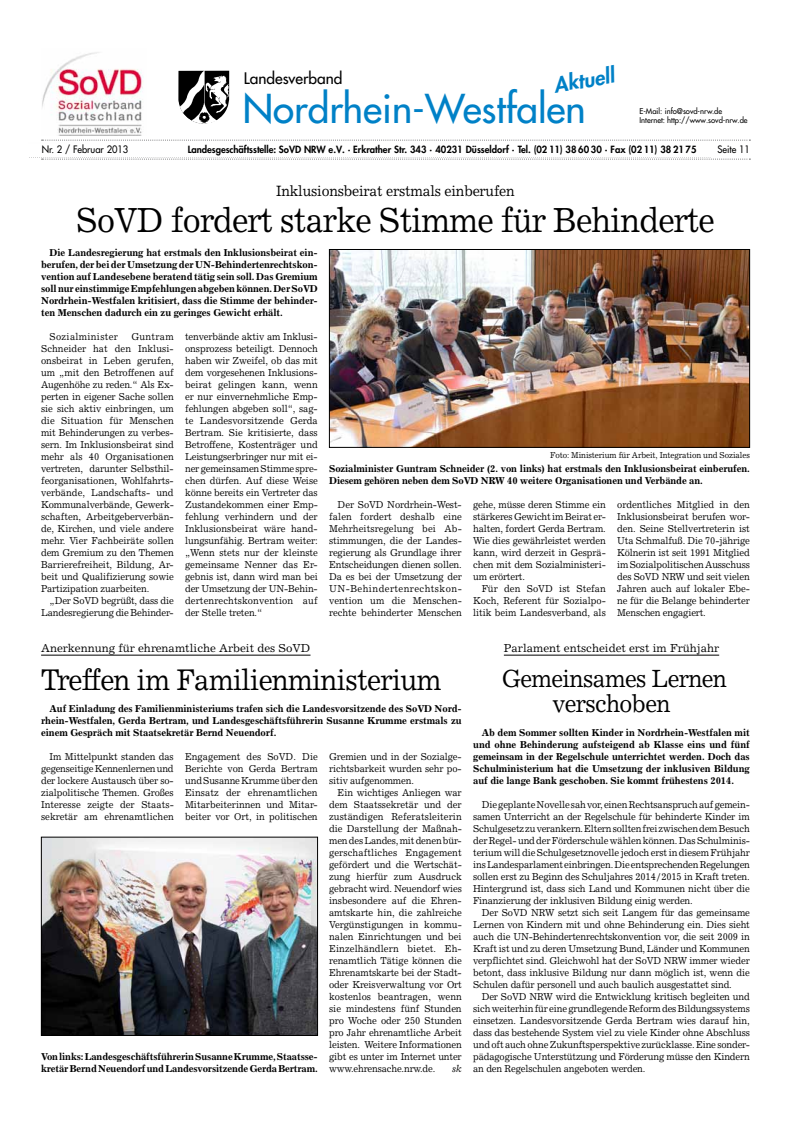
<style>
.page{position:relative;width:791px;height:1134px;background:#fff}
.page>*{position:absolute;margin:0;border:0;box-sizing:border-box;transform-origin:0 0}
.t1{font:38.8px "Futura";color:#0081c7}
.t2{font:35px "Excelsior";letter-spacing:-.025em;color:#000;scale:.93 1}
.t3{font:30px "Excelsior";letter-spacing:-.025em;color:#000;scale:.93 1}
.t4{font:25px/25px "Excelsior";letter-spacing:-.025em;color:#000;text-align:center;scale:.93 1}
.t5{font:italic 800 20.4px "Futura";color:#0081c7}
.t6{font:15.5px "Futura";color:#000}
.t7{font:15px "Excelsior";letter-spacing:-.015em;color:#000;scale:.94 1}
.t8{font:11.5px "Excelsior";color:#000}
.t9{font:10px/12px "Excelsior";letter-spacing:-.015em;color:#000;text-align:justify;scale:.94 1}
.t10{font:700 10px/12px "Excelsior";letter-spacing:-.015em;color:#000;text-align:justify;scale:.96 1}
.t11{font:10px "Futura";color:#000;scale:.94 1}
.t12{font:10px "Excelsior";letter-spacing:.03em;color:#000;scale:.94 1}
.t13{font:italic 10px "Excelsior";color:#000;scale:.94 1}
.t14{font:800 9.7px "Futura";color:#000}
.t15{font:8.5px "Excelsior";letter-spacing:-.015em;color:#000;scale:.94 1}
.t16{font:7.8px/9.7px "Futura";color:#000}
.s1{font-weight:400;font-size:10px}
</style>
<div class="page">
<img style="left:331px;top:251px;width:417px;height:195px">
<div style="left:329px;top:249px;width:421px;height:199px;border:1px solid #000"></div>
<hr style="left:41px;top:655px;width:269px;height:1px;background:#000">
<img style="left:43px;top:839px;width:273px;height:195px">
<div style="left:41px;top:837px;width:277px;height:199px;border:1px solid #000"></div>
<hr style="left:504px;top:655px;width:215px;height:1px;background:#000">
<svg style="left:42px;top:140px;width:708px;height:1px"></svg>
<svg style="left:42px;top:159px;width:708px;height:1px"></svg>
<img style="left:178px;top:71px;width:51px;height:53px">
<img style="left:42px;top:52px;width:102px;height:84px">
<h3 class="t5" style="left:551px;top:72px;width:62px;rotate:-10deg">Aktuell</h3>
<h3 class="t6" style="left:244px;top:68px;width:100px">Landesverband</h3>
<h1 class="t1" style="left:243px;top:84px;width:344px">Nordrhein-Westfalen</h1>
<h1 class="t1" style="left:185px;top:86px;width:344px">Nordrhein-Westfalen</h1>
<p class="t16" style="left:639px;top:106px;width:110px">E-Mail: info@sovd-nrw.de<br>Internet: http://www.sovd-nrw.de</p>
<p class="t11" style="left:42px;top:143px;width:94px">Nr. 2 / Februar 2013</p>
<p class="t14" style="left:245px;top:141px;width:506px">Landesgeschäftsstelle: SoVD NRW e.V. · Erkrather Str. 343 · 40231 Düsseldorf · Tel. (02 11) 38 60 30 · Fax (02 11) <span class="s1">Seite 11</span></p>
<p class="t14" style="left:718px;top:141px;width:38px">38 21 75</p>
<p class="t14" style="left:188px;top:143px;width:510px">Landesgeschäftsstelle: SoVD NRW e.V. · Erkrather Str. 343 · 40231 Düsseldorf · Tel. (02 11) 38 60 30 · Fax (02 11) 38 21 75</p>
<h3 class="t7" style="left:276px;top:182px;width:255px">Inklusionsbeirat erstmals einberufen</h3>
<h2 class="t2" style="left:76px;top:199px;width:688px">SoVD fordert starke Stimme für Behinderte</h2>
<p class="t10" style="left:41px;top:246px;width:290px;text-indent:9px">Die Landesregierung hat erstmals den Inklusionsbeirat ein&shy;berufen, der bei der Umsetzung der UN-Behindertenrechtskon&shy;vention auf Landesebene beratend tätig sein soll. Das Gremium soll nur einstimmige Empfehlungen abgeben können. Der SoVD Nordrhein-Westfalen kritisiert, dass die Stimme der behinder&shy;ten Menschen dadurch ein zu geringes Gewicht erhält.</p>
<p class="t12" style="left:50px;top:330px;width:74px">Sozialminister</p>
<p class="t9" style="left:41px;top:330px;width:143px;text-indent:90px">Guntram Schneider hat den Inklusi&shy;onsbeirat in Leben gerufen, um „mit den Betroffenen auf Augenhöhe zu reden.“ Als Ex&shy;perten in eigener Sache sollen sie sich aktiv einbringen, um die Situation für Menschen mit Behinderungen zu verbes&shy;sern. Im Inklusionsbeirat sind mehr als 40 Organisationen vertreten, darunter Selbsthil&shy;feorganisationen, Wohlfahrts&shy;verbände, Landschafts- und Kommunalverbände, Gewerk&shy;schaften, Arbeitgeberverbän&shy;de, Kirchen, und viele andere mehr. Vier Fachbeiräte sollen dem Gremium zu den Themen Barrierefreiheit, Bildung, Ar&shy;beit und Qualifizierung sowie Partizipation zuarbeiten.</p>
<p class="t9" style="left:41px;top:594px;width:143px;text-align:right">„Der SoVD begrüßt, dass die<br>Landesregierung die Behinder-</p>
<p class="t9" style="left:185px;top:330px;width:143px">tenverbände aktiv am Inklusi&shy;onsprozess beteiligt. Dennoch haben wir Zweifel, ob das mit dem vorgesehenen Inklusions&shy;beirat gelingen kann, wenn er nur einvernehmliche Emp&shy;fehlungen abgeben soll“, sag&shy;te Landesvorsitzende Gerda Bertram. Sie kritisierte, dass Betroffene, Kostenträger und Leistungserbringer nur mit ei&shy;ner gemeinsamen Stimme spre&shy;chen dürfen. Auf diese Weise könne bereits ein Vertreter das Zustandekommen einer Emp&shy;fehlung verhindern und der Inklusionsbeirat wäre hand&shy;lungsunfähig. Bertram weiter: „Wenn stets nur der kleinste gemeinsame Nenner das Er&shy;gebnis ist, dann wird man bei der Umsetzung der UN-Behin&shy;dertenrechtskonvention auf der Stelle treten.“</p>
<p class="t8" style="left:41px;top:641px;width:271px">Anerkennung für ehrenamtliche Arbeit des SoVD</p>
<p class="t15" style="left:550px;top:450px;width:214px">Foto: Ministerium für Arbeit, Integration und Soziales</p>
<p class="t10" style="left:329px;top:462px;width:440px">Sozialminister Guntram Schneider (2. von links) hat erstmals den Inklusionsbeirat einberufen.<br>Diesem gehören neben dem SoVD NRW 40 weitere Organisationen und Verbände an.</p>
<p class="t9" style="left:329px;top:498px;width:143px;text-indent:9px">Der SoVD Nordrhein-West&shy;falen fordert deshalb eine Mehrheitsregelung bei Ab&shy;stimmungen, die der Landes&shy;regierung als Grundlage ihrer Entscheidungen dienen sollen.<br>Da es bei der Umsetzung der UN-Behindertenrechtskon&shy;vention um die Menschen&shy;rechte behinderter Menschen</p>
<p class="t9" style="left:473px;top:498px;width:143px">gehe, müsse deren Stimme ein stärkeres Gewicht im Beirat er&shy;halten, fordert Gerda Bertram.<br>Wie dies gewährleistet werden kann, wird derzeit in Gesprä&shy;chen mit dem Sozialministeri&shy;um erörtert.</p>
<p class="t9" style="left:473px;top:582px;width:143px;text-indent:9px">Für den SoVD ist Stefan Koch, Referent für Sozialpo&shy;litik beim Landesverband, als</p>
<p class="t9" style="left:617px;top:498px;width:143px">ordentliches Mitglied in den Inklusionsbeirat berufen wor&shy;den. Seine Stellvertreterin ist Uta Schmalfuß. Die 70-jährige Kölnerin ist seit 1991 Mitglied im Sozialpolitischen Ausschuss des SoVD NRW und seit vielen Jahren auch auf lokaler Ebe&shy;ne für die Belange behinderter Menschen engagiert.</p>
<p class="t8" style="left:504px;top:641px;width:217px">Parlament entscheidet erst im Frühjahr</p>
<h3 class="t3" style="left:41px;top:662px;width:432px">Treffen im Familienministerium</h3>
<p class="t10" style="left:41px;top:702px;width:440px;text-indent:9px">Auf Einladung des Familienministeriums trafen sich die Landesvorsitzende des SoVD Nord&shy;rhein-Westfalen, Gerda Bertram, und Landesgeschäftsführerin Susanne Krumme erstmals zu einem Gespräch mit Staatsekretär Bernd Neuendorf.</p>
<p class="t9" style="left:41px;top:750px;width:143px;text-indent:9px">Im Mittelpunkt standen das gegenseitige Kennenlernen und der lockere Austausch über so&shy;zialpolitische Themen. Großes Interesse zeigte der Staats&shy;sekretär am ehrenamtlichen</p>
<p class="t9" style="left:185px;top:750px;width:143px">Engagement des SoVD. Die Berichte von Gerda Bertram und Susanne Krumme über den Einsatz der ehrenamtlichen Mitarbeiterinnen und Mitar&shy;beiter vor Ort, in politischen</p>
<p class="t9" style="left:329px;top:750px;width:143px">Gremien und in der Sozialge&shy;richtsbarkeit wurden sehr po&shy;sitiv aufgenommen.</p>
<p class="t9" style="left:329px;top:786px;width:143px;text-indent:9px">Ein wichtiges Anliegen war dem Staatssekretär und der zuständigen Referatsleiterin die Darstellung der Maßnah&shy;men des Landes, mit denen bür&shy;gerschaftliches Engagement gefördert und die Wertschät&shy;zung hierfür zum Ausdruck gebracht wird. Neuendorf wies insbesondere auf die Ehren&shy;amtskarte hin, die zahlreiche Vergünstigungen in kommu&shy;nalen Einrichtungen und bei Einzelhändlern bietet. Eh&shy;renamtlich Tätige können die Ehrenamtskarte bei der Stadt&shy;oder Kreisverwaltung vor Ort kostenlos beantragen, wenn sie mindestens fünf Stunden pro Woche oder 250 Stunden pro Jahr ehrenamtliche Arbeit leisten. Weitere Informationen gibt es unter im Internet unter www.ehrensache.nrw.de.</p>
<p class="t10" style="left:41px;top:1050px;width:290px">Von links: Landesgeschäftsführerin Susanne Krumme, Staatsse&shy;kretär Bernd Neuendorf und Landesvorsitzende Gerda Bertram.</p>
<p class="t13" style="left:452px;top:1062px;width:12px">sk</p>
<h3 class="t4" style="left:502px;top:665px;width:244px">Gemeinsames Lernen verschoben</h3>
<p class="t10" style="left:473px;top:726px;width:290px;text-indent:9px">Ab dem Sommer sollten Kinder in Nordrhein-Westfalen mit und ohne Behinderung aufsteigend ab Klasse eins und fünf gemeinsam in der Regelschule unterrichtet werden. Doch das Schulministerium hat die Umsetzung der inklusiven Bildung auf die lange Bank geschoben. Sie kommt frühestens 2014.</p>
<p class="t9" style="left:473px;top:798px;width:296px;text-indent:9px">Die geplante Novelle sah vor, einen Rechtsanspruch auf gemein&shy;samen Unterricht an der Regelschule für behinderte Kinder im Schulgesetz zu verankern. Eltern sollten frei zwischen dem Besuch der Regel- und der Förderschule wählen können. Das Schulminis&shy;terium will die Schulgesetznovelle jedoch erst in diesem Frühjahr ins Landesparlament einbringen. Die entsprechenden Regelungen sollen erst zu Beginn des Schuljahres 2014/2015 in Kraft treten.<br>Hintergrund ist, dass sich Land und Kommunen nicht über die Finanzierung der inklusiven Bildung einig werden.</p>
<p class="t9" style="left:473px;top:906px;width:296px;text-indent:9px">Der SoVD NRW setzt sich seit Langem für das gemeinsame Lernen von Kindern mit und ohne Behinderung ein. Dies sieht auch die UN-Behindertenrechtskonvention vor, die seit 2009 in Kraft ist und zu deren Umsetzung Bund, Länder und Kommunen verpflichtet sind. Gleichwohl hat der SoVD NRW immer wieder betont, dass inklusive Bildung nur dann möglich ist, wenn die Schulen dafür personell und auch baulich ausgestattet sind.</p>
<p class="t9" style="left:473px;top:990px;width:296px;text-indent:9px">Der SoVD NRW wird die Entwicklung kritisch begleiten und sich weiterhin für eine grundlegende Reform des Bildungssystems einsetzen. Landesvorsitzende Gerda Bertram wies darauf hin, dass das bestehende System viel zu viele Kinder ohne Abschluss und oft auch ohne Zukunftsperspektive zurücklasse. Eine sonder&shy;pädagogische Unterstützung und Förderung müsse den Kindern an den Regelschulen angeboten werden.</p>
</div>
